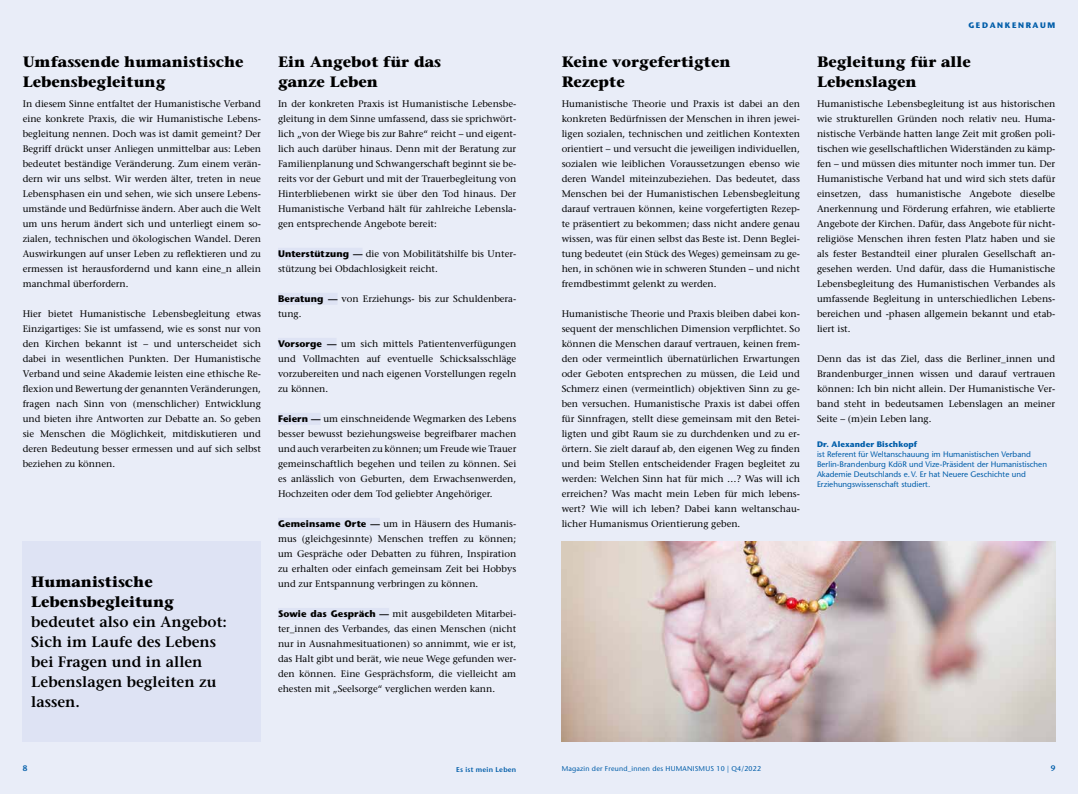
<style>
.page{position:relative;width:1078px;height:794px;background:#fff}
.page>*{position:absolute;margin:0;border:0;box-sizing:border-box;transform-origin:0 0}
.t1{font:700 15px/20px "Stone Serif";color:#000}
.t2{font:600 15px/20px "Stone Serif";color:#000}
.t3{font:9.5px/15px "Stone Serif";color:#000;text-align:justify}
.t4{font:8px/10px "Stone Sans";color:#005da9}
.t5{font:700 8px "Stone Sans";letter-spacing:.02em;color:#005da9}
.t6{font:700 8px "Stone Sans";letter-spacing:.2em;color:#005da9}
.t7{font:600 8px "Stone Sans";color:#005da9}
.t8{font:7px "Stone Sans";letter-spacing:.03em;color:#005da9}
.t9{font:600 7px "Stone Sans";letter-spacing:.03em;color:#005da9}
.s1{font-family:"Stone Sans";font-weight:700}
</style>
<div class="page">
<div style="left:0;top:0;width:1077px;height:794px;background:#e9edf8"></div>
<img style="left:561px;top:542px;width:493px;height:200px">
<div style="left:23px;top:542px;width:238px;height:200px;background:#dee3f4"></div>
<div style="left:278px;top:248px;width:84px;height:12px;background:#dee3f4"></div>
<div style="left:278px;top:293px;width:59px;height:12px;background:#dee3f4"></div>
<div style="left:278px;top:338px;width:58px;height:12px;background:#dee3f4"></div>
<div style="left:278px;top:413px;width:42px;height:12px;background:#dee3f4"></div>
<div style="left:278px;top:518px;width:102px;height:12px;background:#dee3f4"></div>
<div style="left:278px;top:608px;width:111px;height:12px;background:#dee3f4"></div>
<h1 class="t1" style="left:23px;top:51px;width:222px">Umfassende humanistische<br>Lebensbegleitung</h1>
<p class="t3" style="left:23px;top:96px;width:240px">In diesem Sinne entfaltet der Humanistische Verband eine konkrete Praxis, die wir Humanistische Lebens&shy;begleitung nennen. Doch was ist damit gemeint? Der Begriff drückt unser Anliegen unmittelbar aus: Leben bedeutet beständige Veränderung. Zum einem verän&shy;dern wir uns selbst. Wir werden älter, treten in neue Lebensphasen ein und sehen, wie sich unsere Lebens&shy;umstände und Bedürfnisse ändern. Aber auch die Welt um uns herum ändert sich und unterliegt einem so&shy;zialen, technischen und ökologischen Wandel. Deren Auswirkungen auf unser Leben zu reflektieren und zu ermessen ist herausfordernd und kann eine_n allein manchmal überfordern.</p>
<p class="t3" style="left:23px;top:306px;width:240px">Hier bietet Humanistische Lebensbegleitung etwas Einzigartiges: Sie ist umfassend, wie es sonst nur von den Kirchen bekannt ist – und unterscheidet sich dabei in wesentlichen Punkten. Der Humanistische Verband und seine Akademie leisten eine ethische Re&shy;flexion und Bewertung der genannten Veränderungen, fragen nach Sinn von (menschlicher) Entwicklung und bieten ihre Antworten zur Debatte an. So geben sie Menschen die Möglichkeit, mitdiskutieren und deren Bedeutung besser ermessen und auf sich selbst beziehen zu können.</p>
<h1 class="t1" style="left:31px;top:571px;width:144px">Humanistische<br>Lebensbegleitung</h1>
<h1 class="t2" style="left:31px;top:611px;width:197px">bedeutet also ein Angebot:<br>Sich im Laufe des Lebens bei Fragen und in allen<br>Lebenslagen begleiten zu lassen.</h1>
<h1 class="t1" style="left:278px;top:51px;width:164px">Ein Angebot für das ganze Leben</h1>
<p class="t3" style="left:278px;top:96px;width:240px">In der konkreten Praxis ist Humanistische Lebensbe&shy;gleitung in dem Sinne umfassend, dass sie sprichwört&shy;lich „von der Wiege bis zur Bahre“ reicht – und eigent&shy;lich auch darüber hinaus. Denn mit der Beratung zur Familienplanung und Schwangerschaft beginnt sie be&shy;reits vor der Geburt und mit der Trauerbegleitung von Hinterbliebenen wirkt sie über den Tod hinaus. Der Humanistische Verband hält für zahlreiche Lebensla&shy;gen entsprechende Angebote bereit:</p>
<p class="t3" style="left:278px;top:246px;width:240px"><span class="s1">Unterstützung —</span> die von Mobilitätshilfe bis Unter&shy;stützung bei Obdachlosigkeit reicht.</p>
<p class="t3" style="left:278px;top:291px;width:240px"><span class="s1">Beratung —</span> von Erziehungs- bis zur Schuldenbera&shy;tung.</p>
<p class="t3" style="left:278px;top:336px;width:240px"><span class="s1">Vorsorge —</span> um sich mittels Patientenverfügungen und Vollmachten auf eventuelle Schicksalsschläge vorzubereiten und nach eigenen Vorstellungen regeln zu können.</p>
<p class="t3" style="left:278px;top:411px;width:240px"><span class="s1">Feiern —</span> um einschneidende Wegmarken des Lebens besser bewusst beziehungsweise begreifbarer machen und auch verarbeiten zu können; um Freude wie Trauer gemeinschaftlich begehen und teilen zu können. Sei es anlässlich von Geburten, dem Erwachsenwerden, Hochzeiten oder dem Tod geliebter Angehöriger.</p>
<p class="t3" style="left:278px;top:516px;width:240px"><span class="s1">Gemeinsame Orte —</span> um in Häusern des Humanis&shy;mus (gleichgesinnte) Menschen treffen zu können; um Gespräche oder Debatten zu führen, Inspiration zu erhalten oder einfach gemeinsam Zeit bei Hobbys und zur Entspannung verbringen zu können.</p>
<p class="t3" style="left:278px;top:606px;width:240px"><span class="s1">Sowie das Gespräch —</span> mit ausgebildeten Mitarbei&shy;ter_innen des Verbandes, das einen Menschen (nicht nur in Ausnahmesituationen) so annimmt, wie er ist, das Halt gibt und berät, wie neue Wege gefunden wer&shy;den können. Eine Gesprächsform, die vielleicht am ehesten mit „Seelsorge“ verglichen werden kann.</p>
<h1 class="t1" style="left:561px;top:51px;width:170px">Keine vorgefertigten<br>Rezepte</h1>
<p class="t3" style="left:561px;top:96px;width:240px">Humanistische Theorie und Praxis ist dabei an den konkreten Bedürfnissen der Menschen in ihren jewei&shy;ligen sozialen, technischen und zeitlichen Kontexten orientiert – und versucht die jeweiligen individuellen, sozialen wie leiblichen Voraussetzungen ebenso wie deren Wandel miteinzubeziehen. Das bedeutet, dass Menschen bei der Humanistischen Lebensbegleitung darauf vertrauen können, keine vorgefertigten Rezep&shy;te präsentiert zu bekommen; dass nicht andere genau wissen, was für einen selbst das Beste ist. Denn Beglei&shy;tung bedeutet (ein Stück des Weges) gemeinsam zu ge&shy;hen, in schönen wie in schweren Stunden – und nicht fremdbestimmt gelenkt zu werden.</p>
<p class="t3" style="left:561px;top:306px;width:240px">Humanistische Theorie und Praxis bleiben dabei kon&shy;sequent der menschlichen Dimension verpflichtet. So können die Menschen darauf vertrauen, keinen frem&shy;den oder vermeintlich übernatürlichen Erwartungen oder Geboten entsprechen zu müssen, die Leid und Schmerz einen (vermeintlich) objektiven Sinn zu ge&shy;ben versuchen. Humanistische Praxis ist dabei offen für Sinnfragen, stellt diese gemeinsam mit den Betei&shy;ligten und gibt Raum sie zu durchdenken und zu er&shy;örtern. Sie zielt darauf ab, den eigenen Weg zu finden und beim Stellen entscheidender Fragen begleitet zu werden: Welchen Sinn hat für mich …? Was will ich erreichen? Was macht mein Leben für mich lebens&shy;wert? Wie will ich leben? Dabei kann weltanschau&shy;licher Humanismus Orientierung geben.</p>
<p class="t6" style="left:968px;top:21px;width:88px">GEDANKENRAUM</p>
<h1 class="t1" style="left:816px;top:51px;width:155px">Begleitung für alle<br>Lebenslagen</h1>
<p class="t3" style="left:816px;top:96px;width:240px">Humanistische Lebensbegleitung ist aus historischen wie strukturellen Gründen noch relativ neu. Huma&shy;nistische Verbände hatten lange Zeit mit großen poli&shy;tischen wie gesellschaftlichen Widerständen zu kämp&shy;fen – und müssen dies mitunter noch immer tun. Der Humanistische Verband hat und wird sich stets dafür einsetzen, dass humanistische Angebote dieselbe Anerkennung und Förderung erfahren, wie etablierte Angebote der Kirchen. Dafür, dass Angebote für nicht&shy;religiöse Menschen ihren festen Platz haben und sie als fester Bestandteil einer pluralen Gesellschaft an&shy;gesehen werden. Und dafür, dass die Humanistische Lebensbegleitung des Humanistischen Verbandes als umfassende Begleitung in unterschiedlichen Lebens&shy;bereichen und -phasen allgemein bekannt und etab&shy;liert ist.</p>
<p class="t3" style="left:816px;top:351px;width:240px">Denn das ist das Ziel, dass die Berliner_innen und Brandenburger_innen wissen und darauf vertrauen können: Ich bin nicht allein. Der Humanistische Ver&shy;band steht in bedeutsamen Lebenslagen an meiner Seite – (m)ein Leben lang.</p>
<p class="t5" style="left:816px;top:439px;width:102px">Dr. Alexander Bischkopf</p>
<p class="t4" style="left:816px;top:449px;width:231px">ist Referent für Weltanschauung im Humanistischen Verband Berlin-Brandenburg KdöR und Vize-Präsident der Humanistischen Akademie Deutschlands e.V. Er hat Neuere Geschichte und Erziehungswissenschaft studiert.</p>
<p class="t7" style="left:23px;top:763px;width:6px">8</p>
<p class="t7" style="left:1050px;top:763px;width:6px">9</p>
<p class="t9" style="left:456px;top:765px;width:62px">Es ist mein Leben</p>
<p class="t8" style="left:561px;top:764px;width:201px">Magazin der Freund_innen des HUMANISMUS 10 | Q4/2022</p>
</div>
